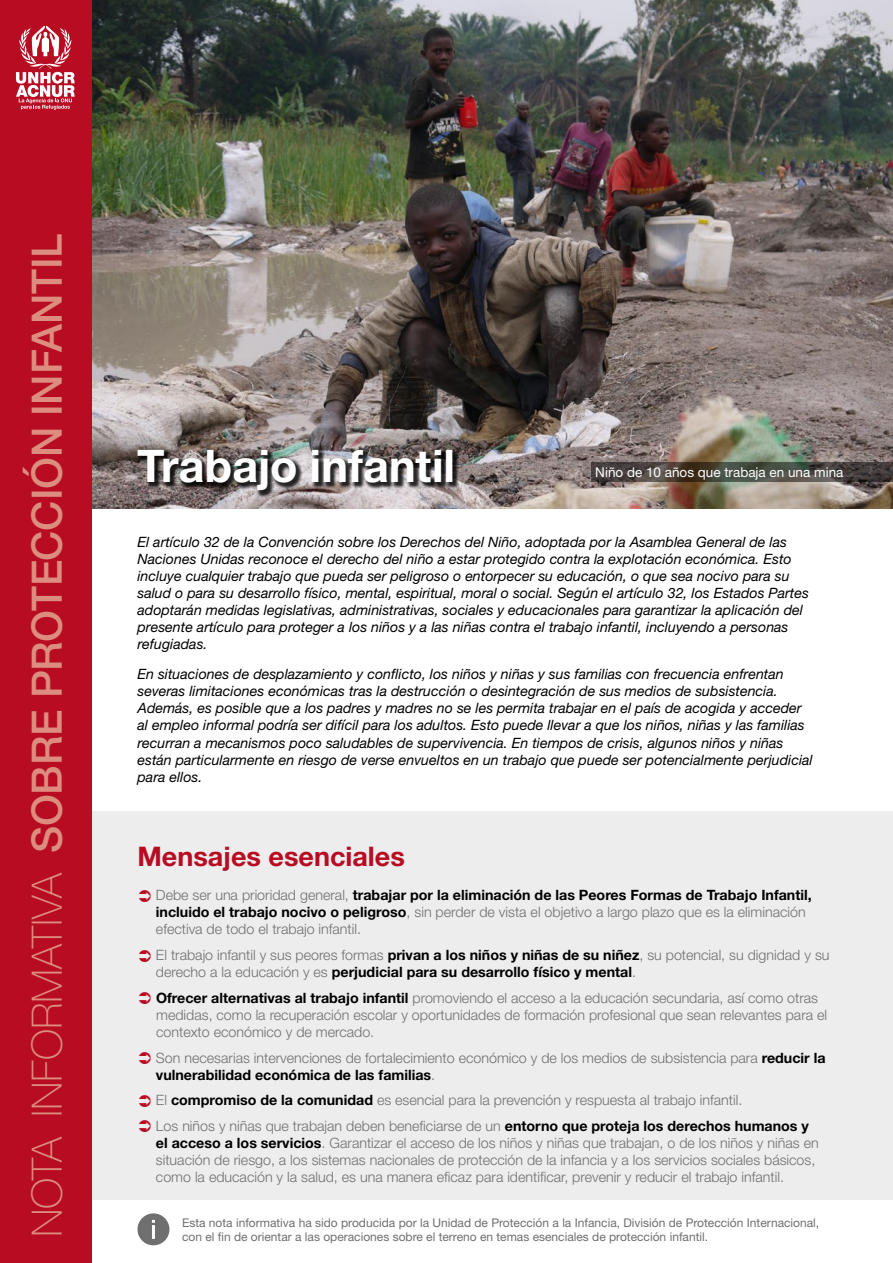
<style>
.page{position:relative;width:893px;height:1263px;background:#fff}
.page>*{position:absolute;margin:0;border:0;box-sizing:border-box;transform-origin:0 0}
.t1{font:700 45px "Helvetica Neue CE";color:#fff}
.t2{font:500 42px "Helvetica Neue CE";letter-spacing:-.005em;color:#dc8d7f}
.t3{font:700 27px "Helvetica Neue CE";color:#b80c23}
.t4{font:300 14.25px/17.1px "Helvetica Neue CE";color:#706f6f}
.t5{font:italic 14.25px/17.1px "Helvetica Neue CE";color:#000}
.t6{font:13.5px "Helvetica Neue CE";color:#fff}
.t7{font:12px/14.4px "Helvetica Neue CE";color:#706f6f}
.s1{font-weight:100}
.s2{font-weight:700;color:#000}
</style>
<div class="page">
<div style="left:77px;top:811px;width:816px;height:388px;background:#ededed"></div>
<img style="left:91px;top:0;width:802px;height:508px">
<div style="left:137px;top:448px;width:322px;height:50px;background:#000;opacity:.82"></div>
<svg style="left:591px;top:462px;width:302px;height:20px;background:#48443d"></svg>
<div style="left:0;top:0;width:91px;height:1263px;background:#b80c23"></div>
<svg style="left:16px;top:26px;width:59px;height:84px"></svg>
<div style="left:137px;top:1213px;width:32px;height:32px;background:#706f6f;border-radius:50%"></div>
<hr style="left:152px;top:1225px;width:3px;height:14px;background:#fff">
<h2 class="t2" style="left:22px;top:1237px;width:1005px;rotate:-90deg"><span class="s1">NOTA INFORMATIVA</span> SOBRE PROTECCIÓN INFANTIL</h2>
<h1 class="t1" style="left:137px;top:438px;width:320px">Trabajo infantil</h1>
<p class="t6" style="left:595px;top:464px;width:250px">Niño de 10 años que trabaja en una mina</p>
<p class="t5" style="left:137px;top:533px;width:673px">El artículo 32 de la Convención sobre los Derechos del Niño, adoptada por la Asamblea General de las Naciones Unidas reconoce el derecho del niño a estar protegido contra la explotación económica. Esto incluye cualquier trabajo que pueda ser peligroso o entorpecer su educación, o que sea nocivo para su salud o para su desarrollo físico, mental, espiritual, moral o social. Según el artículo 32, los Estados Partes adoptarán medidas legislativas, administrativas, sociales y educacionales para garantizar la aplicación del presente artículo para proteger a los niños y a las niñas contra el trabajo infantil, incluyendo a personas refugiadas.</p>
<p class="t5" style="left:137px;top:666px;width:677px">En situaciones de desplazamiento y conflicto, los niños y niñas y sus familias con frecuencia enfrentan severas limitaciones económicas tras la destrucción o desintegración de sus medios de subsistencia.<br>Además, es posible que a los padres y madres no se les permita trabajar en el país de acogida y acceder al empleo informal podría ser difícil para los adultos. Esto puede llevar a que los niños, niñas y las familias recurran a mecanismos poco saludables de supervivencia. En tiempos de crisis, algunos niños y niñas están particularmente en riesgo de verse envueltos en un trabajo que puede ser potencialmente perjudicial para ellos.</p>
<h3 class="t3" style="left:137px;top:840px;width:269px">Mensajes esenciales</h3>
<p class="t4" style="left:156px;top:887px;width:657px">Debe ser una prioridad general, <span class="s2">trabajar por la eliminación de las Peores Formas de Trabajo Infantil, incluido el trabajo nocivo o peligroso</span>, sin perder de vista el objetivo a largo plazo que es la eliminación efectiva de todo el trabajo infantil.</p>
<p class="t4" style="left:156px;top:947px;width:675px">El trabajo infantil y sus peores formas <span class="s2">privan a los niños y niñas de su niñez</span>, su potencial, su dignidad y su derecho a la educación y es <span class="s2">perjudicial para su desarrollo físico y mental</span>.</p>
<p class="t4" style="left:156px;top:989px;width:673px"><span class="s2">Ofrecer alternativas al trabajo infantil</span> promoviendo el acceso a la educación secundaria, así como otras medidas, como la recuperación escolar y oportunidades de formación profesional que sean relevantes para el contexto económico y de mercado.</p>
<p class="t4" style="left:156px;top:1049px;width:671px">Son necesarias intervenciones de fortalecimiento económico y de los medios de subsistencia para <span class="s2">reducir la vulnerabilidad económica de las familias</span>.</p>
<p class="t4" style="left:156px;top:1088px;width:654px;line-height:25.7px">El <span class="s2">compromiso de la comunidad</span> es esencial para la prevención y respuesta al trabajo infantil.<br>Los niños y niñas que trabajan deben beneficiarse de un <span class="s2">entorno que proteja los derechos humanos y</span></p>
<p class="t4" style="left:156px;top:1135px;width:664px"><span class="s2">el acceso a los servicios</span>. Garantizar el acceso de los niños y niñas que trabajan, o de los niños y niñas en situación de riesgo, a los sistemas nacionales de protección de la infancia y a los servicios sociales básicos, como la educación y la salud, es una manera eficaz para identificar, prevenir y reducir el trabajo infantil.</p>
<p class="t7" style="left:182px;top:1215px;width:639px">Esta nota informativa ha sido producida por la Unidad de Protección a la Infancia, División de Protección Internacional, con el fin de orientar a las operaciones sobre el terreno en temas esenciales de protección infantil.</p>
</div>
